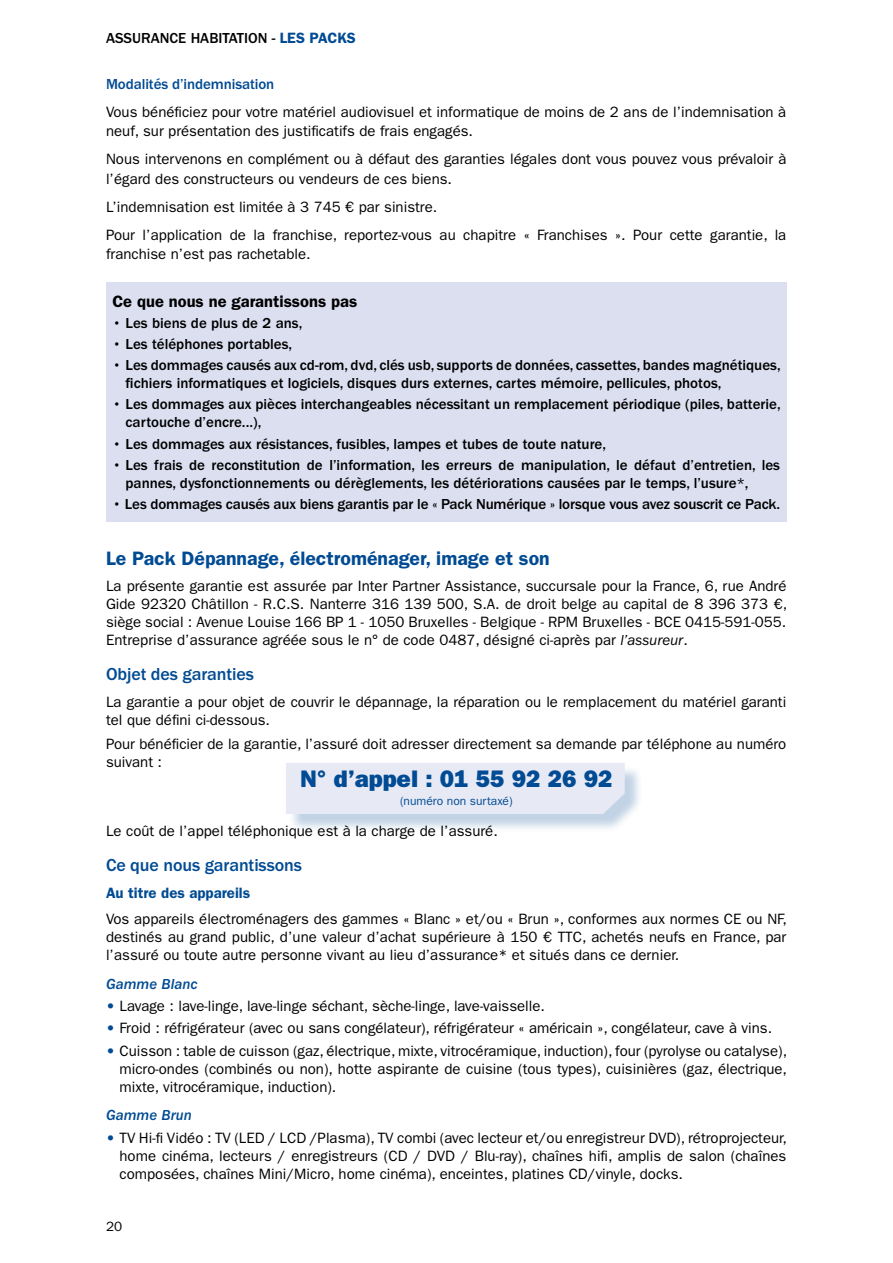
<style>
.page{position:relative;width:893px;height:1263px;background:#fff}
.page>*{position:absolute;margin:0;border:0;box-sizing:border-box;transform-origin:0 0}
.t1{font:24px "ITC Franklin Gothic Std Hvy";color:#004b93}
.t2{font:600 19.5px "ITC Franklin Gothic Std";color:#004b93}
.t3{font:500 18px "ITC Franklin Gothic Std";letter-spacing:-.005em;color:#004b93}
.t4{font:600 16.5px "ITC Franklin Gothic Std";color:#000}
.t5{font:15px/18px "ITC Franklin Gothic Std";color:#000}
.t6{font:500 15px/18px "ITC Franklin Gothic Std";color:#000}
.t7{font:500 15px "ITC Franklin Gothic Std";letter-spacing:-.005em;color:#004b93}
.t8{font:600 15px "ITC Franklin Gothic Std";color:#004b93}
.t9{font:15px "ITC Franklin Gothic Std Med It";color:#004b93}
.t10{font:13.5px "ITC Franklin Gothic Std";color:#000}
.t11{font:12px "ITC Franklin Gothic Std";color:#004b93}
.s1{font-weight:600;color:#004b93}
.s2{font-style:italic}
.s3{font-family:"ITC Franklin Gothic Std Hvy";color:#004b93}
</style>
<div class="page">
<div style="left:106px;top:282px;width:680px;height:240px;background:#dbdff0"></div>
<div style="left:288px;top:765px;width:355px;height:68px;background:#004b93;opacity:.25"></div>
<div style="left:286px;top:763px;width:339px;height:51px;background:#e7e9f5"></div>
<p class="t6" style="left:106px;top:29px;width:251px">ASSURANCE HABITATION - <span class="s1">LES PACKS</span></p>
<p class="t7" style="left:106px;top:76px;width:170px">Modalités d’indemnisation</p>
<p class="t5" style="left:106px;top:102px;width:682px;line-height:19.5px">Vous bénéficiez pour votre matériel audiovisuel et informatique de moins de 2 ans de l’indemnisation à neuf, sur présentation des justificatifs de frais engagés.</p>
<p class="t5" style="left:106px;top:150px;width:682px;line-height:19.5px">Nous intervenons en complément ou à défaut des garanties légales dont vous pouvez vous prévaloir à l’égard des constructeurs ou vendeurs de ces biens.</p>
<p class="t5" style="left:106px;top:193px;width:682px;line-height:28px">L’indemnisation est limitée à 3 745 € par sinistre.<br>Pour l’application de la franchise, reportez-vous au chapitre « Franchises ». Pour cette garantie, la</p>
<p class="t5" style="left:106px;top:245px;width:206px">franchise n’est pas rachetable.</p>
<p class="t4" style="left:112px;top:291px;width:246px">Ce que nous ne garantissons pas</p>
<p class="t6" style="left:112px;top:314px;width:191px">• Les biens de plus de 2 ans,</p>
<p class="t6" style="left:112px;top:335px;width:181px">• Les téléphones portables,</p>
<p class="t6" style="left:126px;top:356px;width:657px;text-indent:-13px">• Les dommages causés aux cd-rom, dvd, clés usb, supports de données, cassettes, bandes magnétiques, fichiers informatiques et logiciels, disques durs externes, cartes mémoire, pellicules, photos,</p>
<p class="t6" style="left:126px;top:395px;width:657px;text-indent:-13px">• Les dommages aux pièces interchangeables nécessitant un remplacement périodique (piles, batterie, cartouche d’encre...),</p>
<p class="t6" style="left:112px;top:435px;width:495px">• Les dommages aux résistances, fusibles, lampes et tubes de toute nature,</p>
<p class="t6" style="left:126px;top:456px;width:656px;text-indent:-13px">• Les frais de reconstitution de l’information, les erreurs de manipulation, le défaut d’entretien, les pannes, dysfonctionnements ou dérèglements, les détériorations causées par le temps, l’usure*,</p>
<p class="t6" style="left:112px;top:495px;width:669px">• Les dommages causés aux biens garantis par le « Pack Numérique » lorsque vous avez souscrit ce Pack.</p>
<h2 class="t2" style="left:106px;top:547px;width:445px">Le Pack Dépannage, électroménager, image et son</h2>
<p class="t5" style="left:106px;top:577px;width:683px;text-align:justify">La présente garantie est assurée par Inter Partner Assistance, succursale pour la France, 6, rue André Gide 92320 Châtillon - R.C.S. Nanterre 316 139 500, S.A. de droit belge au capital de 8 396 373 €, siège social : Avenue Louise 166 BP 1 - 1050 Bruxelles - Belgique - RPM Bruxelles - BCE 0415-591-055.<br>Entreprise d’assurance agréée sous le n° de code 0487, désigné ci-après par <span class="s2">l’assureur</span>.</p>
<p class="t3" style="left:106px;top:664px;width:149px">Objet des garanties</p>
<p class="t5" style="left:106px;top:693px;width:682px">La garantie a pour objet de couvrir le dépannage, la réparation ou le remplacement du matériel garanti tel que défini ci-dessous.</p>
<p class="t5" style="left:106px;top:735px;width:682px">Pour bénéficier de la garantie, l’assuré doit adresser directement sa demande par téléphone au numéro suivant :</p>
<h1 class="t1" style="left:300px;top:764px;width:314px">N° d’appel : 01 55 92 26 92</h1>
<p class="t11" style="left:400px;top:794px;width:114px">(numéro non surtaxé)</p>
<p class="t5" style="left:106px;top:822px;width:393px">Le coût de l’appel téléphonique est à la charge de l’assuré.</p>
<p class="t3" style="left:106px;top:855px;width:197px">Ce que nous garantissons</p>
<p class="t8" style="left:106px;top:884px;width:146px">Au titre des appareils</p>
<p class="t5" style="left:106px;top:910px;width:682px;text-align:justify">Vos appareils électroménagers des gammes « Blanc » et/ou « Brun », conformes aux normes CE ou NF, destinés au grand public, d’une valeur d’achat supérieure à 150 € TTC, achetés neufs en France, par l’assuré ou toute autre personne vivant au lieu d’assurance* et situés dans ce dernier.</p>
<p class="t9" style="left:106px;top:975px;width:93px">Gamme Blanc</p>
<p class="t5" style="left:106px;top:997px;width:441px"><span class="s3">•</span> Lavage : lave-linge, lave-linge séchant, sèche-linge, lave-vaisselle.</p>
<p class="t5" style="left:106px;top:1019px;width:668px"><span class="s3">•</span> Froid : réfrigérateur (avec ou sans congélateur), réfrigérateur « américain », congélateur, cave à vins.</p>
<p class="t5" style="left:120px;top:1042px;width:669px;text-align:justify;text-indent:-14px"><span class="s3">•</span> Cuisson : table de cuisson (gaz, électrique, mixte, vitrocéramique, induction), four (pyrolyse ou catalyse), micro-ondes (combinés ou non), hotte aspirante de cuisine (tous types), cuisinières (gaz, électrique, mixte, vitrocéramique, induction).</p>
<p class="t9" style="left:106px;top:1107px;width:87px">Gamme Brun</p>
<p class="t5" style="left:120px;top:1128px;width:669px;text-align:justify;text-indent:-14px"><span class="s3">•</span> TV Hi-fi Vidéo : TV (LED / LCD /Plasma), TV combi (avec lecteur et/ou enregistreur DVD), rétroprojecteur, home cinéma, lecteurs / enregistreurs (CD / DVD / Blu-ray), chaînes hifi, amplis de salon (chaînes composées, chaînes Mini/Micro, home cinéma), enceintes, platines CD/vinyle, docks.</p>
<p class="t10" style="left:106px;top:1218px;width:18px">20</p>
</div>
